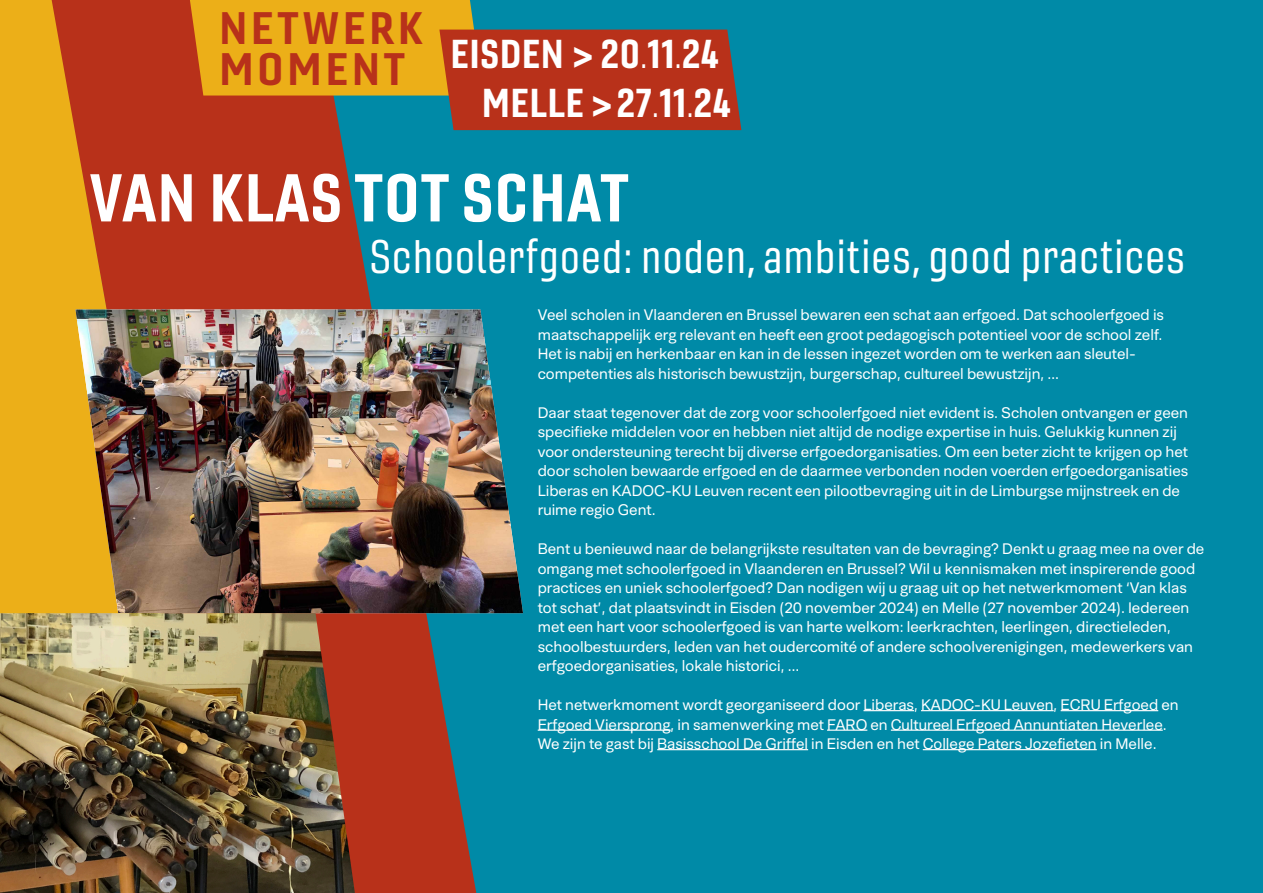
<style>
.page{position:relative;width:1263px;height:893px;background:#008aa7}
.page>*{position:absolute;margin:0;border:0;box-sizing:border-box;transform-origin:0 0}
.t1{font:65.55px "Gineso Con Bol";letter-spacing:.03em;color:#fff}
.t2{font:45.75px "Gineso Con Reg";letter-spacing:.03em;color:#fff}
.t3{font:44.25px "Gineso Nor Bol";letter-spacing:.09em;color:#b8311a}
.t4{font:39.15px "Gineso Con Bol";letter-spacing:.025em;color:#fff}
.t5{font:15px/19.5px "Abacaxi Devanagari";color:#fff}
.s1{font-family:"Gineso Con Reg";font-size:33.6px}
</style>
<div class="page">
<svg style="left:210px;top:130px;width:266px;height:763px;fill:#b8311a"></svg>
<svg style="left:0;top:0;width:210px;height:613px;background:#d37519"></svg>
<img style="left:75px;top:310px;width:448px;height:303px">
<img style="left:0;top:613px;width:355px;height:280px">
<svg style="left:190px;top:0;width:551px;height:130px"></svg>
<hr style="left:863px;top:710px;width:51px;height:1px;background:#fff">
<hr style="left:921px;top:710px;width:133px;height:1px;background:#fff">
<hr style="left:1061px;top:710px;width:97px;height:1px;background:#fff">
<hr style="left:538px;top:730px;width:132px;height:1px;background:#fff">
<hr style="left:827px;top:730px;width:40px;height:1px;background:#fff">
<hr style="left:891px;top:730px;width:272px;height:1px;background:#fff">
<hr style="left:657px;top:749px;width:151px;height:1px;background:#fff">
<hr style="left:923px;top:749px;width:174px;height:1px;background:#fff">
<p class="t3" style="left:219px;top:-1px;width:205px">NETWERK</p>
<p class="t3" style="left:219px;top:40px;width:187px">MOMENT</p>
<p class="t4" style="left:451px;top:29px;width:270px">EISDEN &gt; 20<span class="s1">.</span>11<span class="s1">.</span>24</p>
<p class="t4" style="left:482px;top:78px;width:250px">MELLE &gt;27<span class="s1">.</span>11<span class="s1">.</span>24</p>
<p class="t1" style="left:90px;top:156px;width:541px">VAN KLAS TOT SCHAT</p>
<p class="t2" style="left:370px;top:229px;width:816px">Schoolerfgoed: noden, ambities, good practices</p>
<p class="t5" style="left:538px;top:305px;width:628px">Veel scholen in Vlaanderen en Brussel bewaren een schat aan erfgoed. Dat schoolerfgoed is maatschappelijk erg relevant en heeft een groot pedagogisch potentieel voor de school zelf.<br>Het is nabij en herkenbaar en kan in de lessen ingezet worden om te werken aan sleutel&shy;competenties als historisch bewustzijn, burgerschap, cultureel bewustzijn, …</p>
<p class="t5" style="left:538px;top:403px;width:652px">Daar staat tegenover dat de zorg voor schoolerfgoed niet evident is. Scholen ontvangen er geen specifieke middelen voor en hebben niet altijd de nodige expertise in huis. Gelukkig kunnen zij voor ondersteuning terecht bij diverse erfgoedorganisaties. Om een beter zicht te krijgen op het door scholen bewaarde erfgoed en de daarmee verbonden noden voerden erfgoedorganisaties Liberas en KADOC-KU Leuven recent een pilootbevraging uit in de Limburgse mijnstreek en de ruime regio Gent.</p>
<p class="t5" style="left:538px;top:539px;width:668px">Bent u benieuwd naar de belangrijkste resultaten van de bevraging? Denkt u graag mee na over de omgang met schoolerfgoed in Vlaanderen en Brussel? Wil u kennismaken met inspirerende good practices en uniek schoolerfgoed? Dan nodigen wij u graag uit op het netwerkmoment ‘Van klas tot schat’, dat plaatsvindt in Eisden (20 november 2024) en Melle (27 november 2024). Iedereen met een hart voor schoolerfgoed is van harte welkom: leerkrachten, leerlingen, directieleden, schoolbestuurders, leden van het oudercomité of andere schoolverenigingen, medewerkers van erfgoedorganisaties, lokale historici, …</p>
<p class="t5" style="left:538px;top:695px;width:642px">Het netwerkmoment wordt georganiseerd door Liberas, KADOC-KU Leuven, ECRU Erfgoed en<br>Erfgoed Viersprong, in samenwerking met FARO en Cultureel Erfgoed Annuntiaten Heverlee.<br>We zijn te gast bij Basisschool De Griffel in Eisden en het College Paters Jozefieten in Melle.</p>
</div>
